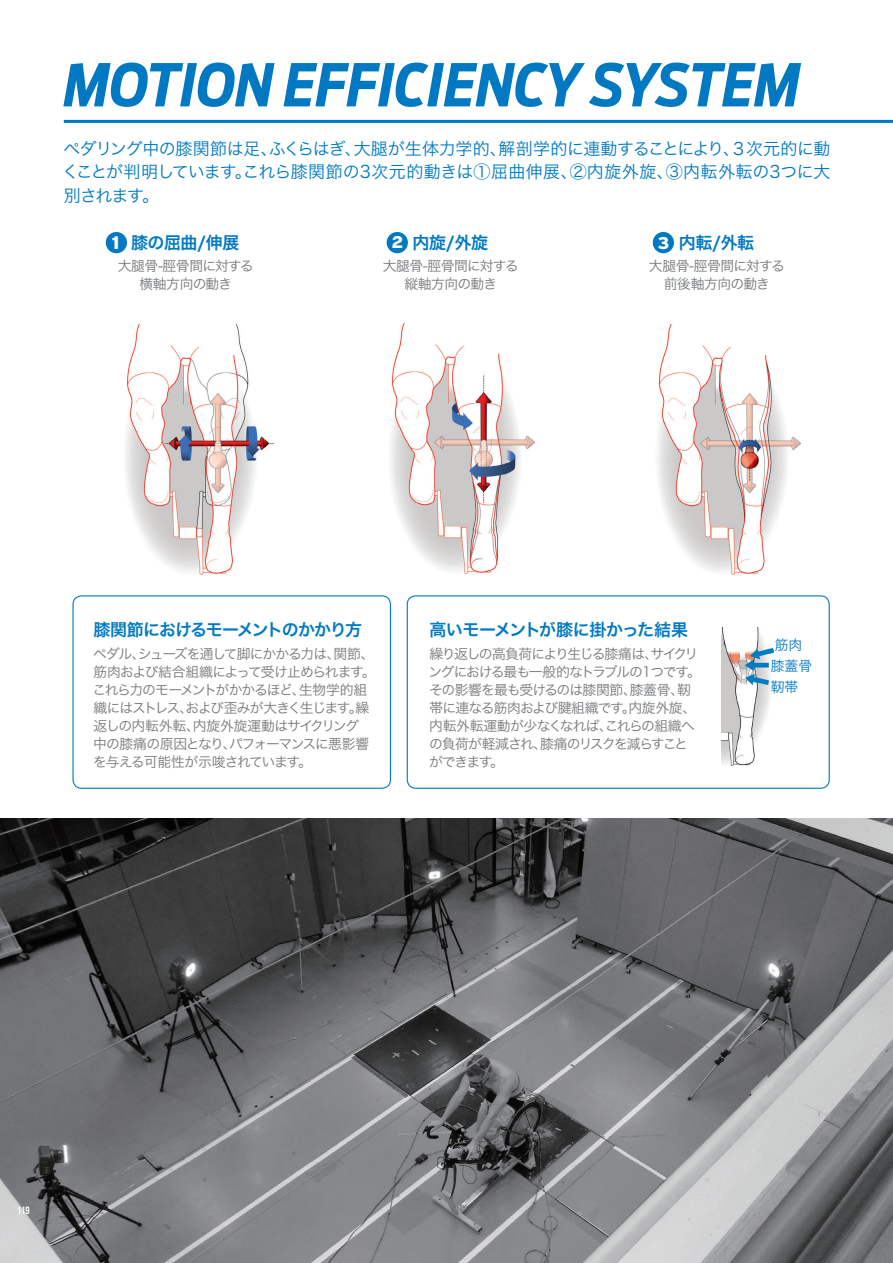
<style>
.page{position:relative;width:893px;height:1263px;background:#fff}
.page>*{position:absolute;margin:0;border:0;box-sizing:border-box;transform-origin:0 0}
.t1{font:58.5px "Ride Life Performance";color:#0079c2}
.t2{font:18px "Ride Life";color:#fff}
.t3{font:16.95px/23.4px "Hira Kaku Pro W3";color:#0079c2;text-align:justify}
.t4{font:16.95px "Hira Kaku Std W6";letter-spacing:-.02em;color:#0079c2}
.t5{font:16.95px "Hira Kaku Pro W6";letter-spacing:-.055em;color:#0079c2}
.t6{font:16.95px "Hira Kaku Pro W6";letter-spacing:-.03em;color:#0079c2}
.t7{font:16.95px "Ride Life";color:#fff}
.t8{font:13.8px/18.1px "Hira Kaku Pro W3";letter-spacing:-.065em;color:#76787b}
.t9{font:13.8px/18.1px "Hira Kaku Pro W3";letter-spacing:-.045em;color:#76787b;text-align:center}
.t10{font:13.8px/18.1px "Hira Kaku Pro W3";letter-spacing:-.03em;color:#76787b;text-align:center}
.t11{font:13.8px/21px "Hira Kaku Pro W3";color:#0079c2}
.t12{font:10.65px "Bebas Neue";color:#fff}
</style>
<div class="page">
<hr style="left:64px;top:120px;width:829px;height:3px;background:#0079c2">
<img style="left:125px;top:323px;width:148px;height:251px">
<img style="left:390px;top:322px;width:145px;height:252px">
<img style="left:657px;top:323px;width:144px;height:251px">
<img style="left:721px;top:627px;width:52px;height:138px">
<div style="left:407px;top:595px;width:423px;height:194px;border:1px solid #0079c2;border-radius:9px"></div>
<div style="left:72px;top:595px;width:319px;height:194px;border:1px solid #0079c2;border-radius:9px"></div>
<div style="left:106px;top:232px;width:21px;height:21px;background:#0079c2;border-radius:50%"></div>
<div style="left:387px;top:232px;width:21px;height:21px;background:#0079c2;border-radius:50%"></div>
<div style="left:653px;top:232px;width:21px;height:21px;background:#0079c2;border-radius:50%"></div>
<img style="left:0;top:818px;width:893px;height:445px">
<h1 class="t1" style="left:64px;top:50px;width:738px">MOTION EFFICIENCY SYSTEM</h1>
<p class="t3" style="left:62px;top:136px;width:770px">ペダリング中の膝関節は足、ふくらはぎ、大腿が生体力学的、解剖学的に連動することにより、３次元的に動くことが判明しています。これら膝関節の3次元的動きは①屈曲伸展、②内旋外旋、③内転外転の3つに大別されます。</p>
<p class="t4" style="left:131px;top:230px;width:110px">膝の屈曲/伸展</p>
<p class="t4" style="left:413px;top:229px;width:77px">内旋/外旋</p>
<p class="t9" style="left:383px;top:256px;width:137px">大腿骨-脛骨間に対する縦軸方向の動き</p>
<p class="t4" style="left:679px;top:229px;width:77px">内転/外転</p>
<p class="t10" style="left:649px;top:256px;width:137px">大腿骨-脛骨間に対する前後軸方向の動き</p>
<h2 class="t2" style="left:112px;top:231px;width:8px">1</h2>
<p class="t7" style="left:392px;top:231px;width:12px">2</p>
<p class="t7" style="left:659px;top:231px;width:12px">3</p>
<p class="t9" style="left:118px;top:256px;width:137px">大腿骨-脛骨間に対する横軸方向の動き</p>
<p class="t5" style="left:94px;top:614px;width:270px">膝関節におけるモーメントのかかり方</p>
<p class="t8" style="left:92px;top:644px;width:285px">ペダル、シューズを通して脚にかかる力は、関節、筋肉および結合組織によって受け止められます。これら力のモーメントがかかるほど、生物学的組織にはストレス、および歪みが大きく生じます。繰返しの内転外転、内旋外旋運動はサイクリング<br>中の膝痛の原因となり、パフォーマンスに悪影響を与える可能性が示唆されています。</p>
<p class="t6" style="left:429px;top:614px;width:260px">高いモーメントが膝に掛かった結果</p>
<p class="t8" style="left:429px;top:644px;width:274px">繰り返しの高負荷により生じる膝痛は、サイクリングにおける最も一般的なトラブルの1つです。その影響を最も受けるのは膝関節、膝蓋骨、靭帯に連なる筋肉および腱組織です。内旋外旋、内転外転運動が少なくなれば、これらの組織への負荷が軽減され、膝痛のリスクを減らすことができます。</p>
<p class="t11" style="left:771px;top:633px;width:43px;text-indent:4px">筋肉膝蓋骨靭帯</p>
<p class="t12" style="left:17px;top:1204px;width:14px">119</p>
</div>
